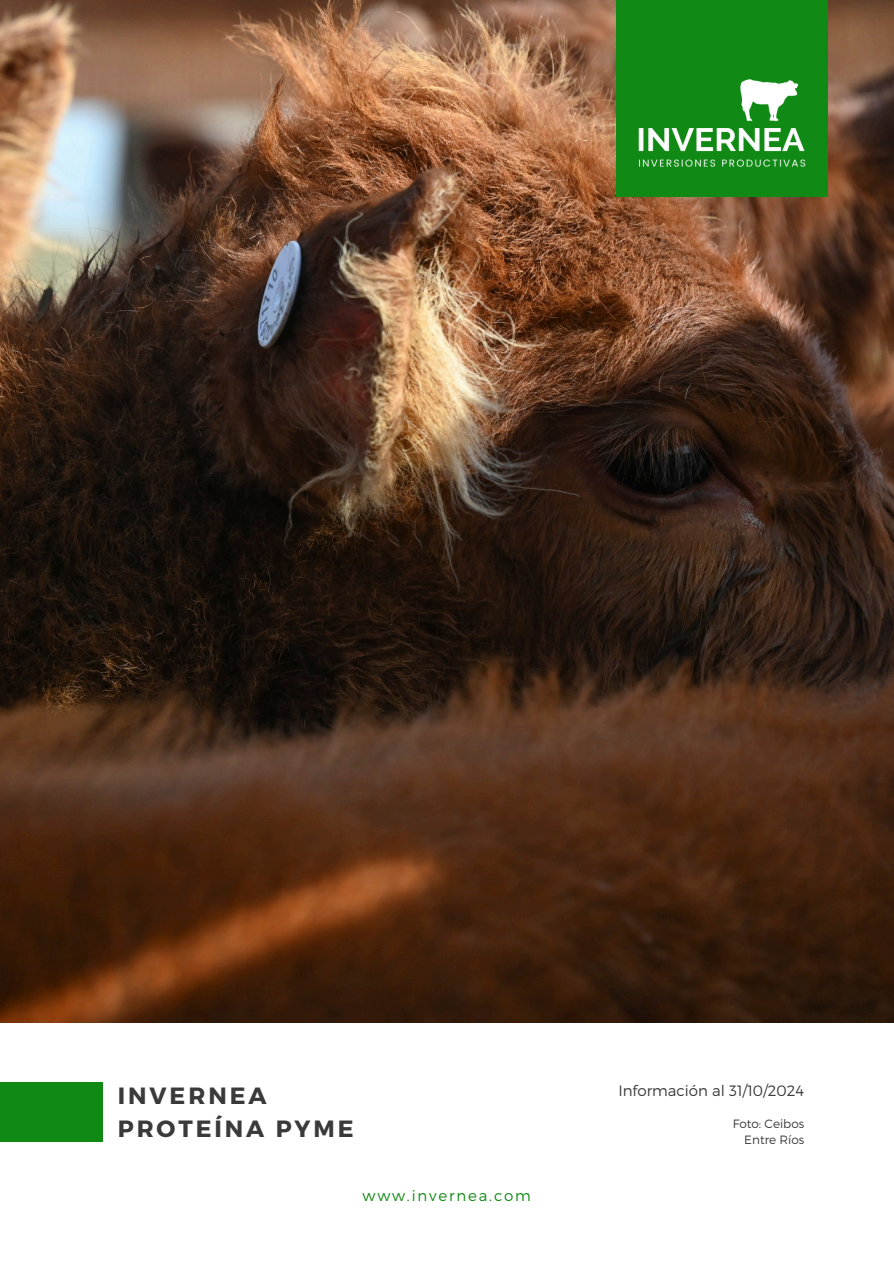
<style>
.page{position:relative;width:894px;height:1264px;background:#fff}
.page>*{position:absolute;margin:0;border:0;box-sizing:border-box;transform-origin:0 0}
.t1{font:700 23.55px/32.7px "Montserrat";letter-spacing:.125em;color:#3a3a3a}
.t2{font:300 15px "Montserrat";color:#3a3a3a}
.t3{font:300 15px "Montserrat";letter-spacing:.12em;color:#118915}
.t4{font:300 12px "Montserrat";color:#3a3a3a}
</style>
<div class="page">
<img style="left:0;top:0;width:893px;height:1022px">
<div style="left:615px;top:0;width:211px;height:196px;background:#118915"></div>
<img style="left:615px;top:65px;width:191px;height:116px">
<div style="left:0;top:1082px;width:103px;height:59px;background:#118915"></div>
<p class="t1" style="left:118px;top:1078px;width:237px">INVERNEA<br>PROTEÍNA PYME</p>
<p class="t3" style="left:362px;top:1185px;width:170px">www.invernea.com</p>
<h1 class="t2" style="left:618px;top:1081px;width:187px">Información al 31/10/2024</h1>
<h2 class="t4" style="left:732px;top:1116px;width:73px">Foto: Ceibos</h2>
<p class="t4" style="left:744px;top:1132px;width:61px">Entre Ríos</p>
</div>
